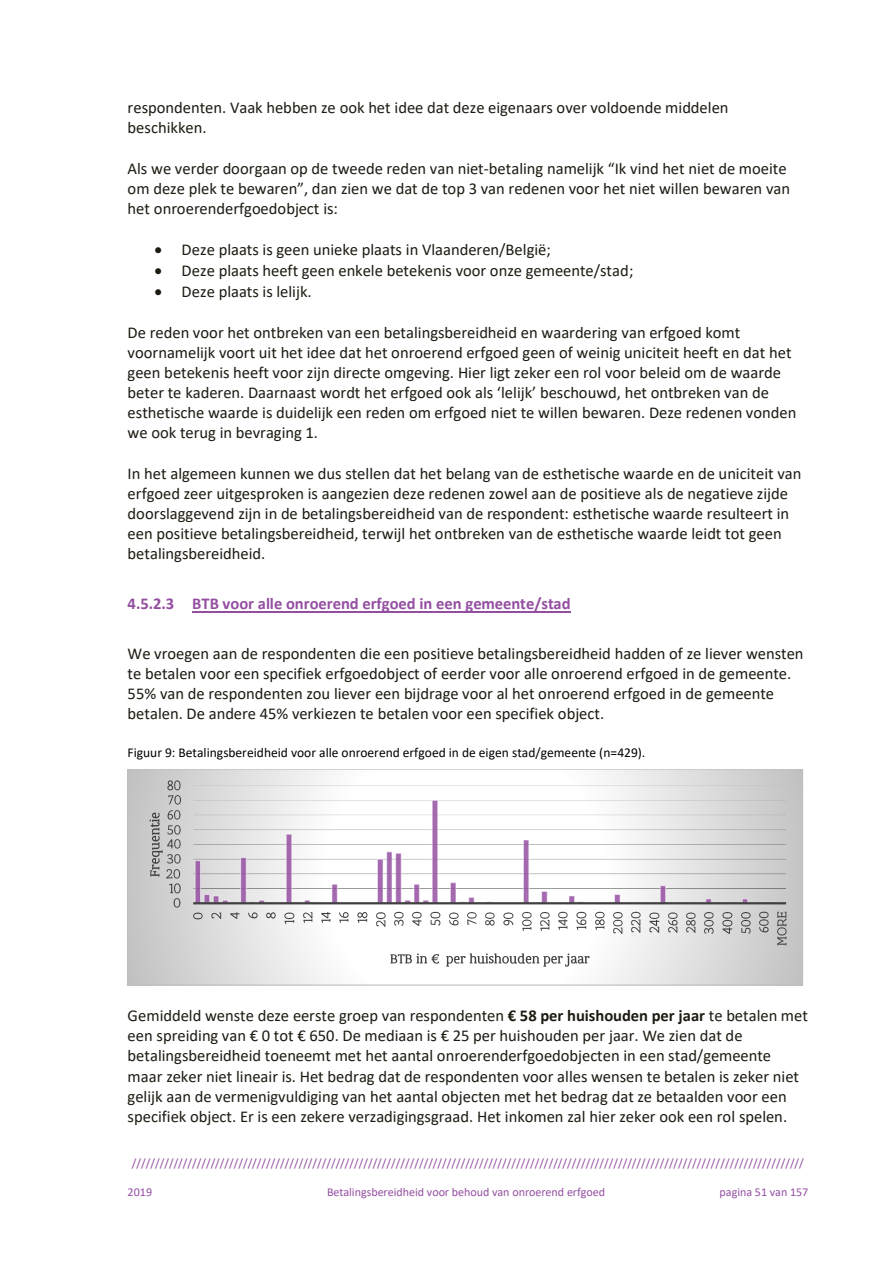
<style>
.page{position:relative;width:893px;height:1263px;background:#fff}
.page>*{position:absolute;margin:0;border:0;box-sizing:border-box;transform-origin:0 0}
.t1{font:16.5px/20.1px "Calibri";color:#1d1b11}
.t2{font:700 16.5px "Calibri";letter-spacing:-.005em;color:#944ea1}
.t3{font:13.5px "Calibri";color:#000}
.t4{font:12px "Calibri";letter-spacing:-.005em;color:#944ea1}
.s1{font-weight:700}
</style>
<div class="page">
<hr style="left:192px;top:611px;width:379px;height:1px;background:#944ea1">
<svg style="left:129px;top:771px;width:672px;height:212px"></svg>
<hr style="left:193px;top:888px;width:593px;height:1px;background:#fff">
<hr style="left:193px;top:873px;width:593px;height:1px;background:#fff">
<hr style="left:193px;top:859px;width:593px;height:1px;background:#fff">
<hr style="left:193px;top:844px;width:593px;height:1px;background:#fff">
<hr style="left:193px;top:829px;width:593px;height:1px;background:#fff">
<hr style="left:193px;top:814px;width:593px;height:1px;background:#fff">
<hr style="left:193px;top:800px;width:593px;height:1px;background:#fff">
<hr style="left:193px;top:785px;width:593px;height:1px;background:#fff">
<svg style="left:194px;top:799px;width:582px;height:103px"></svg>
<hr style="left:193px;top:902px;width:593px;height:2px;background:#404040">
<img style="left:174px;top:895px;width:14px;height:16px">
<img style="left:169px;top:881px;width:17px;height:15px">
<img style="left:167px;top:867px;width:21px;height:14px">
<img style="left:167px;top:852px;width:21px;height:15px">
<img style="left:167px;top:808px;width:21px;height:44px">
<img style="left:167px;top:777px;width:21px;height:31px">
<img style="left:190px;top:904px;width:16px;height:15px">
<img style="left:208px;top:905px;width:16px;height:14px">
<img style="left:226px;top:905px;width:16px;height:13px">
<img style="left:244px;top:906px;width:17px;height:12px">
<img style="left:263px;top:905px;width:16px;height:13px">
<img style="left:281px;top:906px;width:16px;height:17px">
<img style="left:299px;top:907px;width:16px;height:16px">
<img style="left:317px;top:906px;width:17px;height:16px">
<img style="left:336px;top:907px;width:16px;height:15px">
<img style="left:354px;top:907px;width:16px;height:15px">
<img style="left:372px;top:905px;width:16px;height:21px">
<img style="left:390px;top:905px;width:17px;height:21px">
<img style="left:409px;top:905px;width:16px;height:21px">
<img style="left:427px;top:905px;width:16px;height:21px">
<img style="left:445px;top:905px;width:16px;height:21px">
<img style="left:463px;top:905px;width:17px;height:20px">
<img style="left:482px;top:905px;width:16px;height:21px">
<img style="left:500px;top:905px;width:16px;height:21px">
<img style="left:518px;top:905px;width:16px;height:26px">
<img style="left:536px;top:906px;width:17px;height:24px">
<img style="left:555px;top:906px;width:16px;height:24px">
<img style="left:573px;top:906px;width:16px;height:24px">
<img style="left:591px;top:906px;width:16px;height:24px">
<img style="left:609px;top:905px;width:17px;height:28px">
<img style="left:628px;top:905px;width:16px;height:28px">
<img style="left:646px;top:905px;width:16px;height:27px">
<img style="left:664px;top:905px;width:16px;height:27px">
<img style="left:682px;top:905px;width:17px;height:27px">
<img style="left:701px;top:905px;width:16px;height:28px">
<img style="left:719px;top:905px;width:16px;height:28px">
<img style="left:737px;top:905px;width:16px;height:28px">
<img style="left:755px;top:905px;width:16px;height:28px">
<img style="left:774px;top:903px;width:16px;height:43px">
<img style="left:146px;top:806px;width:17px;height:71px">
<img style="left:390px;top:950px;width:41px;height:16px">
<img style="left:431px;top:950px;width:164px;height:16px">
<div style="left:127px;top:769px;width:676px;height:216px;border:1px solid #bfbfbf"></div>
<p class="t1" style="left:128px;top:99px;width:602px">respondenten. Vaak hebben ze ook het idee dat deze eigenaars over voldoende middelen beschikken.</p>
<p class="t1" style="left:128px;top:160px;width:664px">Als we verder doorgaan op de tweede reden van niet-betaling namelijk “Ik vind het niet de moeite om deze plek te bewaren”, dan zien we dat de top 3 van redenen voor het niet willen bewaren van het onroerenderfgoedobject is:</p>
<p class="t1" style="left:155px;top:241px;width:398px">• Deze plaats is geen unieke plaats in Vlaanderen/België;</p>
<p class="t1" style="left:155px;top:262px;width:480px">• Deze plaats heeft geen enkele betekenis voor onze gemeente/stad;</p>
<p class="t1" style="left:155px;top:283px;width:159px">• Deze plaats is lelijk.</p>
<p class="t1" style="left:128px;top:323px;width:670px">De reden voor het ontbreken van een betalingsbereidheid en waardering van erfgoed komt voornamelijk voort uit het idee dat het onroerend erfgoed geen of weinig uniciteit heeft en dat het geen betekenis heeft voor zijn directe omgeving. Hier ligt zeker een rol voor beleid om de waarde beter te kaderen. Daarnaast wordt het erfgoed ook als ‘lelijk’ beschouwd, het ontbreken van de esthetische waarde is duidelijk een reden om erfgoed niet te willen bewaren. Deze redenen vonden we ook terug in bevraging 1.</p>
<p class="t1" style="left:128px;top:464px;width:675px">In het algemeen kunnen we dus stellen dat het belang van de esthetische waarde en de uniciteit van erfgoed zeer uitgesproken is aangezien deze redenen zowel aan de positieve als de negatieve zijde doorslaggevend zijn in de betalingsbereidheid van de respondent: esthetische waarde resulteert in een positieve betalingsbereidheid, terwijl het ontbreken van de esthetische waarde leidt tot geen betalingsbereidheid.</p>
<h4 class="t2" style="left:128px;top:597px;width:444px">4.5.2.3 BTB voor alle onroerend erfgoed in een gemeente/stad</h4>
<p class="t1" style="left:128px;top:644px;width:677px">We vroegen aan de respondenten die een positieve betalingsbereidheid hadden of ze liever wensten te betalen voor een specifiek erfgoedobject of eerder voor alle onroerend erfgoed in de gemeente.<br>55% van de respondenten zou liever een bijdrage voor al het onroerend erfgoed in de gemeente betalen. De andere 45% verkiezen te betalen voor een specifiek object.</p>
<p class="t3" style="left:128px;top:747px;width:519px">Figuur 9: Betalingsbereidheid voor alle onroerend erfgoed in de eigen stad/gemeente (n=429).</p>
<p class="t1" style="left:128px;top:1007px;width:682px">Gemiddeld wenste deze eerste groep van respondenten <span class="s1">€ 58 per huishouden per jaar</span> te betalen met een spreiding van € 0 tot € 650. De mediaan is € 25 per huishouden per jaar. We zien dat de betalingsbereidheid toeneemt met het aantal onroerenderfgoedobjecten in een stad/gemeente maar zeker niet lineair is. Het bedrag dat de respondenten voor alles wensen te betalen is zeker niet gelijk aan de vermenigvuldiging van het aantal objecten met het bedrag dat ze betaalden voor een specifiek object. Er is een zekere verzadigingsgraad. Het inkomen zal hier zeker ook een rol spelen.</p>
<p class="t4" style="left:132px;top:1158px;width:674px">/////////////////////////////////////////////////////////////////////////////////////////////////////////////////////////////////////////////////</p>
<p class="t4" style="left:128px;top:1187px;width:26px">2019</p>
<p class="t4" style="left:327px;top:1187px;width:279px">Betalingsbereidheid voor behoud van onroerend erfgoed</p>
<p class="t4" style="left:720px;top:1187px;width:90px">pagina 51 van 157</p>
</div>
